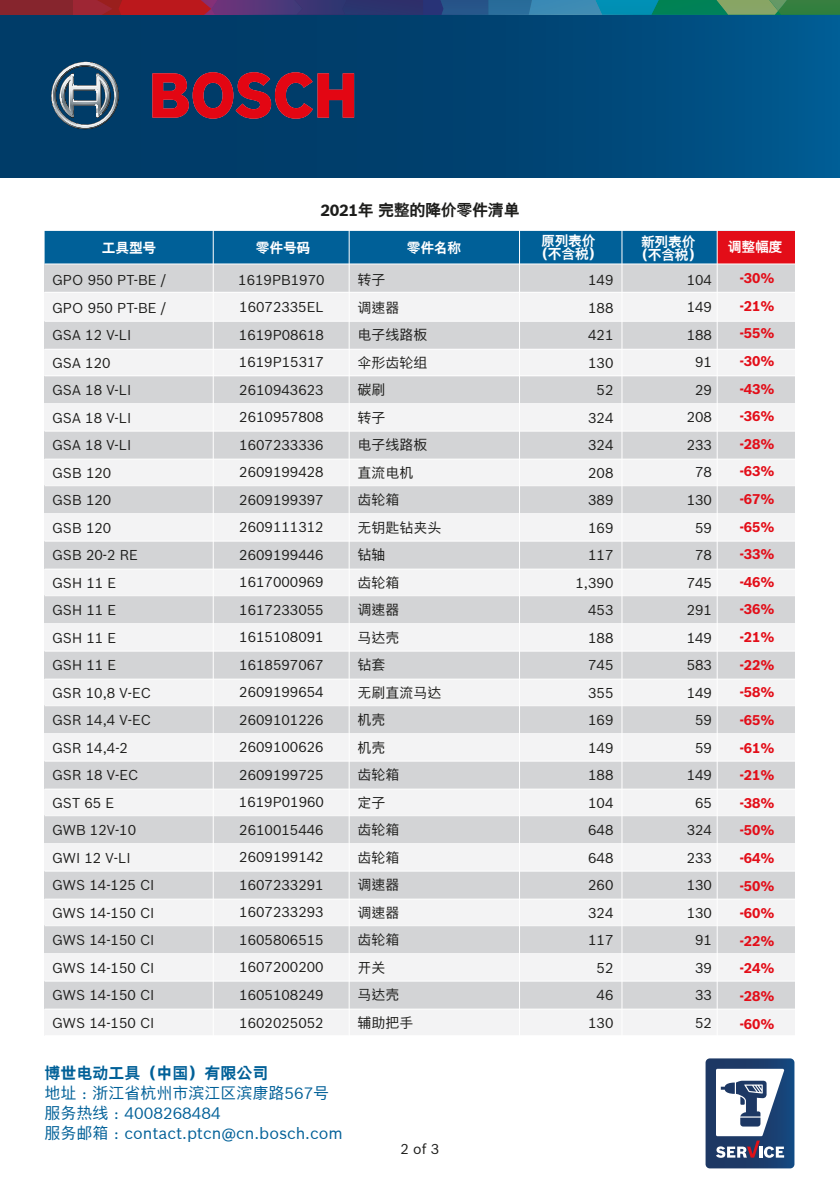
<style>
.page{position:relative;width:840px;height:1191px;background:#fff}
.page>*{position:absolute;margin:0;border:0;box-sizing:border-box;transform-origin:0 0}
.t1{font:16px/20px "Bosch Sans CHT";color:#006098}
.t2{font:700 16px "Bosch Sans CHT";color:#006098}
.t3{font:700 16px "Bosch Sans CHT";letter-spacing:-.02em;color:#1d1d1b}
.t4{font:14px/27.4px "Bosch Sans";color:#1d1d1b;text-align:right}
.t5{font:14px/27.4px "Bosch Sans CHT";color:#1d1d1b}
.t6{font:700 13.8px/27.6px "Bosch Sans";color:#e30d18;text-align:justify}
.t7{font:700 13.8px/13.4px "Bosch Sans CHT";letter-spacing:-.02em;color:#fff;text-align:center}
</style>
<div class="page">
<div style="left:0;top:13px;width:839px;height:165px;background:linear-gradient(to right,#00355f,#005388)"></div>
<svg style="left:51px;top:62px;width:68px;height:67px;background:#486a83"></svg>
<svg style="left:91px;top:107px;width:11px;height:8px"></svg>
<svg style="left:152px;top:72px;width:202px;height:47px;background:#861f39"></svg>
<svg style="left:705px;top:1058px;width:90px;height:111px"></svg>
<div style="left:0;top:0;width:73px;height:15px;background:#86252d"></div>
<svg style="left:73px;top:0;width:766px;height:15px;background:#4a586b"></svg>
<div style="left:45px;top:231px;width:749px;height:33px;background:#006098"></div>
<div style="left:717px;top:231px;width:77px;height:33px;background:#e30d18"></div>
<div style="left:45px;top:264px;width:749px;height:28px;background:#d3d4d6"></div>
<div style="left:45px;top:292px;width:749px;height:29px;background:#f3f3f4"></div>
<div style="left:45px;top:321px;width:749px;height:28px;background:#d3d4d6"></div>
<div style="left:45px;top:349px;width:749px;height:27px;background:#f3f3f4"></div>
<div style="left:45px;top:376px;width:749px;height:27px;background:#d3d4d6"></div>
<hr style="left:45px;top:349px;width:750px;height:1px;background:#fff">
<hr style="left:45px;top:375px;width:750px;height:1px;background:#fff">
<hr style="left:45px;top:321px;width:750px;height:1px;background:#fff">
<hr style="left:45px;top:292px;width:750px;height:1px;background:#fff">
<div style="left:45px;top:403px;width:749px;height:27px;background:#f3f3f4"></div>
<div style="left:45px;top:404px;width:749px;height:27px;background:#f3f3f4"></div>
<div style="left:45px;top:431px;width:749px;height:28px;background:#d3d4d6"></div>
<div style="left:45px;top:459px;width:749px;height:27px;background:#f3f3f4"></div>
<div style="left:45px;top:486px;width:749px;height:27px;background:#d3d4d6"></div>
<hr style="left:45px;top:459px;width:750px;height:1px;background:#fff">
<hr style="left:45px;top:485px;width:750px;height:1px;background:#fff">
<hr style="left:45px;top:431px;width:750px;height:1px;background:#fff">
<div style="left:45px;top:513px;width:749px;height:27px;background:#f3f3f4"></div>
<div style="left:45px;top:514px;width:749px;height:27px;background:#f3f3f4"></div>
<div style="left:45px;top:541px;width:749px;height:28px;background:#d3d4d6"></div>
<div style="left:45px;top:569px;width:749px;height:27px;background:#f3f3f4"></div>
<div style="left:45px;top:596px;width:749px;height:27px;background:#d3d4d6"></div>
<hr style="left:45px;top:569px;width:750px;height:1px;background:#fff">
<hr style="left:45px;top:595px;width:750px;height:1px;background:#fff">
<hr style="left:45px;top:541px;width:750px;height:1px;background:#fff">
<div style="left:45px;top:623px;width:749px;height:27px;background:#f3f3f4"></div>
<div style="left:45px;top:624px;width:749px;height:27px;background:#f3f3f4"></div>
<div style="left:45px;top:651px;width:749px;height:28px;background:#d3d4d6"></div>
<div style="left:45px;top:679px;width:749px;height:27px;background:#f3f3f4"></div>
<div style="left:45px;top:706px;width:749px;height:27px;background:#d3d4d6"></div>
<hr style="left:45px;top:679px;width:750px;height:1px;background:#fff">
<hr style="left:45px;top:705px;width:750px;height:1px;background:#fff">
<hr style="left:45px;top:651px;width:750px;height:1px;background:#fff">
<div style="left:45px;top:733px;width:749px;height:27px;background:#f3f3f4"></div>
<div style="left:45px;top:734px;width:749px;height:27px;background:#f3f3f4"></div>
<div style="left:45px;top:761px;width:749px;height:28px;background:#d3d4d6"></div>
<div style="left:45px;top:789px;width:749px;height:27px;background:#f3f3f4"></div>
<div style="left:45px;top:816px;width:749px;height:27px;background:#d3d4d6"></div>
<hr style="left:45px;top:788px;width:750px;height:1px;background:#fff">
<hr style="left:45px;top:815px;width:750px;height:1px;background:#fff">
<hr style="left:45px;top:761px;width:750px;height:1px;background:#fff">
<div style="left:45px;top:843px;width:749px;height:27px;background:#f3f3f4"></div>
<div style="left:45px;top:871px;width:749px;height:28px;background:#d3d4d6"></div>
<div style="left:45px;top:899px;width:749px;height:27px;background:#f3f3f4"></div>
<div style="left:45px;top:925px;width:749px;height:28px;background:#d3d4d6"></div>
<hr style="left:45px;top:898px;width:750px;height:1px;background:#fff">
<hr style="left:45px;top:925px;width:750px;height:1px;background:#fff">
<div style="left:45px;top:953px;width:749px;height:27px;background:#f3f3f4"></div>
<div style="left:45px;top:981px;width:749px;height:28px;background:#d3d4d6"></div>
<div style="left:45px;top:1009px;width:749px;height:27px;background:#f3f3f4"></div>
<hr style="left:45px;top:1008px;width:750px;height:1px;background:#fff">
<hr style="left:45px;top:1035px;width:750px;height:1px;background:#fff">
<hr style="left:45px;top:264px;width:750px;height:1px;background:#fff">
<hr style="left:348px;top:230px;width:1px;height:806px;background:#fff">
<hr style="left:213px;top:230px;width:1px;height:806px;background:#fff">
<hr style="left:519px;top:230px;width:1px;height:806px;background:#fff">
<hr style="left:621px;top:230px;width:1px;height:806px;background:#fff">
<hr style="left:716px;top:230px;width:1px;height:806px;background:#fff">
<p class="t3" style="left:320px;top:198px;width:200px">2021年 完整的降价零件清单</p>
<p class="t7" style="left:102px;top:240px;width:56px">工具型号</p>
<p class="t7" style="left:256px;top:240px;width:56px">零件号码</p>
<p class="t7" style="left:406px;top:240px;width:56px">零件名称</p>
<p class="t4" style="left:52px;top:266px;width:116px;text-align:left">GPO 950 PT-BE /<br>GPO 950 PT-BE /<br>GSA 12 V-LI<br>GSA 120<br>GSA 18 V-LI<br>GSA 18 V-LI<br>GSA 18 V-LI<br>GSB 120<br>GSB 120<br>GSB 120<br>GSB 20-2 RE<br>GSH 11 E<br>GSH 11 E<br>GSH 11 E<br>GSH 11 E<br>GSR 10,8 V-EC<br>GSR 14,4 V-EC<br>GSR 14,4-2<br>GSR 18 V-EC<br>GST 65 E<br>GWB 12V-10<br>GWI 12 V-LI<br>GWS 14-125 CI<br>GWS 14-150 CI<br>GWS 14-150 CI<br>GWS 14-150 CI<br>GWS 14-150 CI<br>GWS 14-150 CI</p>
<p class="t5" style="left:357px;top:266px;width:85px">转子<br>调速器<br>电子线路板伞形齿轮组碳刷<br>转子<br>电子线路板直流电机<br>齿轮箱<br>无钥匙钻夹头钻轴<br>齿轮箱<br>调速器<br>马达壳<br>钻套<br>无刷直流马达机壳<br>机壳<br>齿轮箱<br>定子<br>齿轮箱<br>齿轮箱<br>调速器<br>调速器<br>齿轮箱<br>开关<br>马达壳<br>辅助把手</p>
<p class="t4" style="left:238px;top:266px;width:88px;text-align:justify">1619PB1970<br>16072335EL 1619P08618<br>1619P15317<br>2610943623<br>2610957808<br>1607233336<br>2609199428<br>2609199397<br>2609111312<br>2609199446<br>1617000969<br>1617233055<br>1615108091<br>1618597067<br>2609199654<br>2609101226<br>2609100626<br>2609199725<br>1619P01960<br>2610015446<br>2609199142<br>1607233291<br>1607233293<br>1605806515<br>1607200200<br>1605108249<br>1602025052</p>
<p class="t2" style="left:45px;top:1060px;width:225px">博世电动工具（中国）有限公司</p>
<p class="t1" style="left:45px;top:1082px;width:299px">地址：浙江省杭州市滨江区滨康路567号服务热线：4008268484<br>服务邮箱：contact.ptcn@cn.bosch.com</p>
<p class="t4" style="left:400px;top:1135px;width:40px">2 of 3</p>
<p class="t7" style="left:541px;top:233px;width:56px">原列表价</p>
<p class="t7" style="left:727px;top:239px;width:56px">调整幅度</p>
<p class="t7" style="left:634px;top:234px;width:69px">新列表价（不含税）</p>
<p class="t7" style="left:534px;top:247px;width:69px">（不含税）</p>
<p class="t4" style="left:575px;top:266px;width:39px">149<br>188<br>421<br>130<br>52<br>324<br>324<br>208<br>389<br>169<br>117<br>1,390<br>453<br>188<br>745<br>355<br>169<br>149<br>188<br>104<br>648<br>648<br>260<br>324<br>117<br>52<br>46<br>130</p>
<p class="t4" style="left:686px;top:266px;width:27px">104<br>149<br>188<br>91<br>29<br>208<br>233<br>78<br>130<br>59<br>78<br>745<br>291<br>149<br>583<br>149<br>59<br>59<br>149<br>65<br>324<br>233<br>130<br>130<br>91<br>39<br>33<br>52</p>
<p class="t6" style="left:739px;top:263px;width:36px">-30% -21% -55% -30% -43% -36% -28% -63% -67% -65% -33% -46% -36% -21% -22% -58% -65% -61% -21% -38% -50% -64% -50% -60% -22% -24% -28% -60%</p>
</div>
